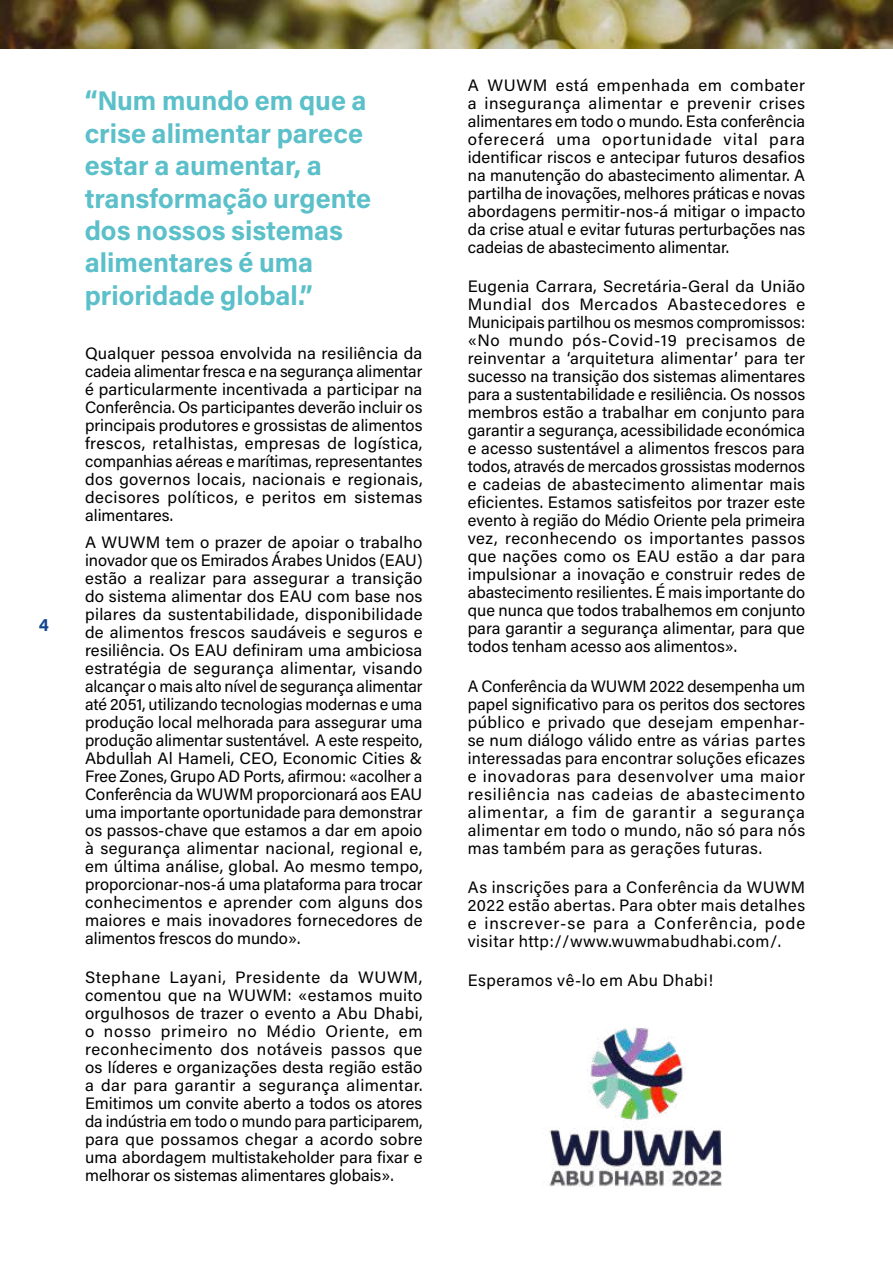
<style>
.page{position:relative;width:893px;height:1263px;background:#fff}
.page>*{position:absolute;margin:0;border:0;box-sizing:border-box;transform-origin:0 0}
.t1{font:700 27px/32.4px "Acumin Pro";color:#5bc0c9}
.t2{font:700 18px "Acumin Pro";color:#114590}
.t3{font:16.5px/18px "Acumin Pro";letter-spacing:.01em;color:#000;text-align:justify}
.t4{font:16.5px "Acumin Pro";letter-spacing:.03em;color:#000}
</style>
<div class="page">
<img style="left:0;top:0;width:893px;height:48px">
<img style="left:549px;top:1027px;width:173px;height:159px">
<p class="t2" style="left:39px;top:612px;width:12px">4</p>
<h1 class="t1" style="left:85px;top:84px;width:288px">“Num mundo em que a crise alimentar parece estar a aumentar, a transformação urgente dos nossos sistemas alimentares é uma prioridade global.”</h1>
<p class="t3" style="left:85px;top:344px;width:339px">Qualquer pessoa envolvida na resiliência da cadeia alimentar fresca e na segurança alimentar é particularmente incentivada a participar na Conferência. Os participantes deverão incluir os principais produtores e grossistas de alimentos frescos, retalhistas, empresas de logística, companhias aéreas e marítimas, representantes dos governos locais, nacionais e regionais, decisores políticos, e peritos em sistemas alimentares.</p>
<p class="t3" style="left:85px;top:532px;width:339px">A WUWM tem o prazer de apoiar o trabalho inovador que os Emirados Árabes Unidos (EAU) estão a realizar para assegurar a transição do sistema alimentar dos EAU com base nos pilares da sustentabilidade, disponibilidade de alimentos frescos saudáveis e seguros e resiliência. Os EAU definiram uma ambiciosa estratégia de segurança alimentar, visando alcançar o mais alto nível de segurança alimentar até 2051, utilizando tecnologias modernas e uma produção local melhorada para assegurar uma produção alimentar sustentável. A este respeito, Abdullah Al Hameli, CEO, Economic Cities &amp; Free Zones, Grupo AD Ports, afirmou: «acolher a Conferência da WUWM proporcionará aos EAU uma importante oportunidade para demonstrar os passos-chave que estamos a dar em apoio à segurança alimentar nacional, regional e, em última análise, global. Ao mesmo tempo, proporcionar-nos-á uma plataforma para trocar conhecimentos e aprender com alguns dos maiores e mais inovadores fornecedores de alimentos frescos do mundo».</p>
<p class="t3" style="left:85px;top:968px;width:339px">Stephane Layani, Presidente da WUWM, comentou que na WUWM: «estamos muito orgulhosos de trazer o evento a Abu Dhabi, o nosso primeiro no Médio Oriente, em reconhecimento dos notáveis passos que os líderes e organizações desta região estão a dar para garantir a segurança alimentar.<br>Emitimos um convite aberto a todos os atores da indústria em todo o mundo para participarem, para que possamos chegar a acordo sobre uma abordagem multistakeholder para fixar e melhorar os sistemas alimentares globais».</p>
<p class="t3" style="left:468px;top:76px;width:339px">A WUWM está empenhada em combater a insegurança alimentar e prevenir crises alimentares em todo o mundo. Esta conferência oferecerá uma oportunidade vital para identificar riscos e antecipar futuros desafios na manutenção do abastecimento alimentar. A partilha de inovações, melhores práticas e novas abordagens permitir-nos-á mitigar o impacto da crise atual e evitar futuras perturbações nas cadeias de abastecimento alimentar.</p>
<p class="t3" style="left:468px;top:277px;width:339px">Eugenia Carrara, Secretária-Geral da União Mundial dos Mercados Abastecedores e Municipais partilhou os mesmos compromissos: «No mundo pós-Covid-19 precisamos de reinventar a ‘arquitetura alimentar’ para ter sucesso na transição dos sistemas alimentares para a sustentabilidade e resiliência. Os nossos membros estão a trabalhar em conjunto para garantir a segurança, acessibilidade económica e acesso sustentável a alimentos frescos para todos, através de mercados grossistas modernos e cadeias de abastecimento alimentar mais eficientes. Estamos satisfeitos por trazer este evento à região do Médio Oriente pela primeira vez, reconhecendo os importantes passos que nações como os EAU estão a dar para impulsionar a inovação e construir redes de abastecimento resilientes. É mais importante do que nunca que todos trabalhemos em conjunto para garantir a segurança alimentar, para que todos tenham acesso aos alimentos».</p>
<p class="t3" style="left:468px;top:676px;width:339px">A Conferência da WUWM 2022 desempenha um papel significativo para os peritos dos sectores público e privado que desejam empenhar&shy;se num diálogo válido entre as várias partes interessadas para encontrar soluções eficazes e inovadoras para desenvolver uma maior resiliência nas cadeias de abastecimento alimentar, a fim de garantir a segurança alimentar em todo o mundo, não só para nós mas também para as gerações futuras.</p>
<p class="t3" style="left:468px;top:877px;width:339px">As inscrições para a Conferência da WUWM 2022 estão abertas. Para obter mais detalhes e inscrever-se para a Conferência, pode visitar http://www.wuwmabudhabi.com/.</p>
<p class="t4" style="left:468px;top:969px;width:247px">Esperamos vê-lo em Abu Dhabi!</p>
</div>
